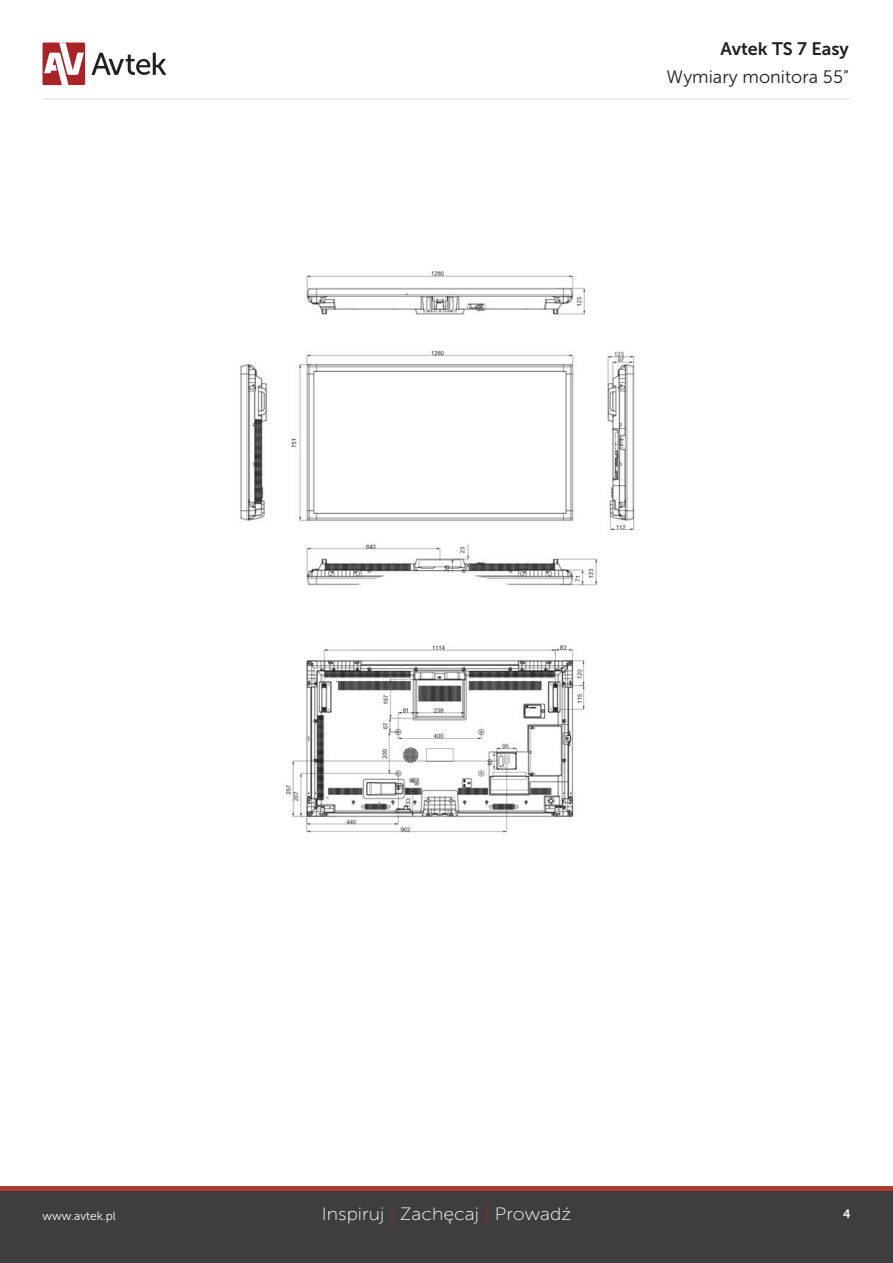
<style>
.page{position:relative;width:893px;height:1263px;background:#fff}
.page>*{position:absolute;margin:0;border:0;box-sizing:border-box;transform-origin:0 0}
.t1{font:18px "Museo Sans 300";color:#231f20}
.t2{font:18px "Museo Sans 700";color:#231f20}
.t3{font:17.85px "Museo Sans 100";color:#fff;scale:1.09 1}
.t4{font:12px "Museo Sans 300";color:#fff}
.t5{font:12px "Museo Sans 700";color:#fff}
.s1{color:#a92327}
</style>
<div class="page">
<svg style="left:91px;top:53px;width:75px;height:22px"></svg>
<div style="left:43px;top:43px;width:42px;height:42px;background:#a92327"></div>
<svg style="left:44px;top:43px;width:40px;height:42px"></svg>
<hr style="left:43px;top:98px;width:807px;height:2px;background:#e6e7e9">
<div style="left:0;top:1191px;width:893px;height:72px;background:#3e3e3f"></div>
<div style="left:0;top:1186px;width:893px;height:5px;background:#af3c33"></div>
<img style="left:240px;top:271px;width:395px;height:562px">
<p class="t2" style="left:720px;top:39px;width:130px">Avtek TS 7 Easy</p>
<p class="t1" style="left:667px;top:67px;width:184px">Wymiary monitora 55”</p>
<p class="t4" style="left:43px;top:1210px;width:75px">www.avtek.pl</p>
<p class="t3" style="left:322px;top:1205px;width:230px">Inspiruj <span class="s1">|</span> Zachęcaj <span class="s1">|</span> Prowadź</p>
<p class="t5" style="left:843px;top:1207px;width:9px">4</p>
</div>
